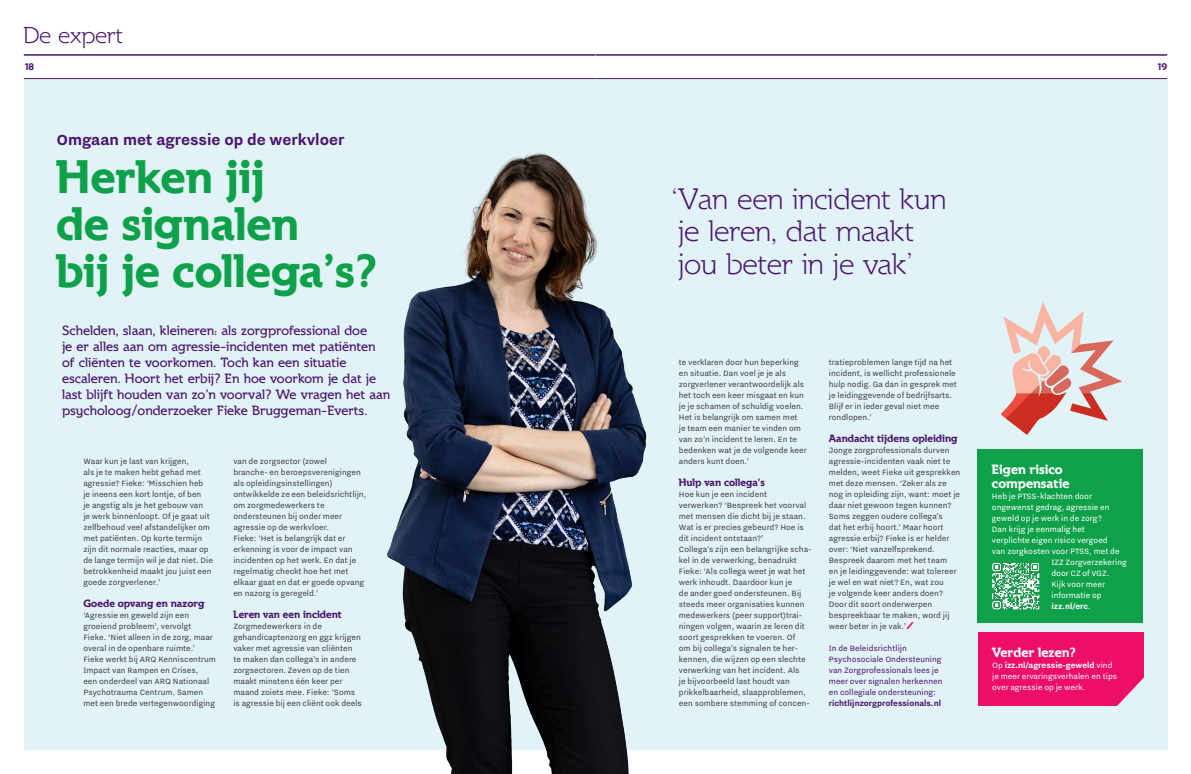
<style>
.page{position:relative;width:1191px;height:774px;background:#fff}
.page>*{position:absolute;margin:0;border:0;box-sizing:border-box;transform-origin:0 0}
._03_1_kop_1{font:700 49px/47px "Spartacus";color:#0fa14a}
._03_3_streamer_light{font:300 30.8px/32.5px "Spartacus";color:#4a166e}
._06_header_tekst{font:300 24px "Spartacus";color:#4a166e}
._03_1_chapeau{font:700 18px "Nitti Grotesk";color:#4a166e}
._03_1_intro{font:500 14px/16px "Spartacus";letter-spacing:-.005em;color:#4a166e}
._05_outsert_kop{font:700 14px/14px "Spartacus";color:#fff}
._03_1_tussenkop_Spartacus{font:700 11px "Spartacus";color:#4a166e}
.t1{font:700 10px "Spartacus";color:#4a166e}
.t2{font:9.5px/11px "Nitti Grotesk";color:#3e3e3f}
._05_outsert_kop-2{font:9.5px/11px "Nitti Grotesk";color:#fff}
.t3{font:9.5px/11px "Nitti Grotesk";color:#4a166e}
._05_outsert_kop-3{font:700 9.5px "Nitti Grotesk";color:#fff}
.s1{font-weight:700}
.s2{font-weight:400}
</style>
<div class="page">
<div style="left:24px;top:79px;width:1143px;height:671px;background:#e2f3f7"></div>
<div style="left:977px;top:449px;width:166px;height:174px;background:#0fa14a"></div>
<img style="left:992px;top:562px;width:48px;height:48px">
<div style="left:978px;top:633px;width:165px;height:73px;background:#ec0e68"></div>
<svg style="left:1117px;top:675px;width:27px;height:31px"></svg>
<img style="left:151px;top:79px;width:724px;height:695px">
<svg style="left:1001px;top:302px;width:121px;height:133px"></svg>
<svg style="left:906px;top:622px;width:7px;height:7px"></svg>
<hr style="left:24px;top:54px;width:571px;height:2px;background:#4a166e">
<hr style="left:595px;top:54px;width:572px;height:2px;background:#4a166e">
<hr style="left:595px;top:78px;width:572px;height:1px;background:#4a166e">
<hr style="left:24px;top:78px;width:571px;height:1px;background:#4a166e">
<p class="_06_header_tekst" style="left:24px;top:21px;width:101px">De expert</p>
<p class="t1" style="left:25px;top:61px;width:11px">18</p>
<p class="t1" style="left:1157px;top:61px;width:11px">19</p>
<p class="_03_1_chapeau" style="left:56px;top:129px;width:290px">Omgaan met agressie op de werkvloer</p>
<p class="_03_1_kop_1" style="left:56px;top:154px;width:322px">Herken jij<br>de signalen<br>bij je collega’s?</p>
<p class="_03_1_intro" style="left:62px;top:323px;width:330px">Schelden, slaan, kleineren: als zorgprofessional doe<br>je er alles aan om agressie-incidenten met patiënten of cliënten te voorkomen. Toch kan een situatie escaleren. Hoort het erbij? En hoe voorkom je dat je last blijft houden van zo’n voorval? We vragen het aan psycholoog/onderzoeker Fieke Bruggeman-Everts.</p>
<p class="t2" style="left:83px;top:455px;width:131px">Waar kun je last van krijgen,<br>als je te maken hebt gehad met agressie? Fieke: ‘Misschien heb<br>je ineens een kort lontje, of ben<br>je angstig als je het gebouw van<br>je werk binnenloopt. Of je gaat uit zelfbehoud veel afstandelijker om met patiënten. Op korte termijn zijn dit normale reacties, maar op de lange termijn wil je dat niet. Die betrokkenheid maakt jou juist een goede zorgverlener.’</p>
<p class="_03_1_tussenkop_Spartacus" style="left:83px;top:597px;width:123px">Goede opvang en nazorg</p>
<p class="t2" style="left:83px;top:609px;width:134px">‘Agressie en geweld zijn een groeiend probleem’, vervolgt<br>Fieke. ‘Niet alleen in de zorg, maar overal in de openbare ruimte.’<br>Fieke werkt bij ARQ Kenniscentrum<br>Impact van Rampen en Crises,<br>een onderdeel van ARQ Nationaal<br>Psychotrauma Centrum. Samen met een brede vertegenwoordiging</p>
<p class="t2" style="left:233px;top:455px;width:134px">van de zorgsector (zowel<br>branche- en beroepsverenigingen als opleidingsinstellingen) ontwikkelde ze een beleidsrichtlijn, om zorgmedewerkers te ondersteunen bij onder meer agressie op de werkvloer.<br>Fieke: ‘Het is belangrijk dat er erkenning is voor de impact van incidenten op het werk. En dat je regelmatig checkt hoe het met elkaar gaat en dat er goede opvang en nazorg is geregeld.’</p>
<p class="_03_1_tussenkop_Spartacus" style="left:233px;top:608px;width:110px">Leren van een incident</p>
<p class="t2" style="left:233px;top:620px;width:130px">Zorgmedewerkers in de gehandicaptenzorg en ggz krijgen vaker met agressie van cliënten te maken dan collega’s in andere zorgsectoren. Zeven op de tien maakt minstens één keer per maand zoiets mee. Fieke: ‘Soms is agressie bij een cliënt ook deels</p>
<p class="_03_3_streamer_light" style="left:672px;top:182px;width:276px">‘Van een incident kun je leren, dat maakt jou beter in je vak’</p>
<p class="t2" style="left:679px;top:356px;width:129px">te verklaren door hun beperking en situatie. Dan voel je je als zorgverlener verantwoordelijk als het toch een keer misgaat en kun je je schamen of schuldig voelen.<br>Het is belangrijk om samen met je team een manier te vinden om van zo’n incident te leren. En te bedenken wat je de volgende keer anders kunt doen.’</p>
<p class="_03_1_tussenkop_Spartacus" style="left:679px;top:476px;width:88px">Hulp van collega’s</p>
<p class="t2" style="left:679px;top:488px;width:129px">Hoe kun je een incident verwerken? ‘Bespreek het voorval met mensen die dicht bij je staan.<br>Wat is er precies gebeurd? Hoe is dit incident ontstaan?’</p>
<p class="t2" style="left:679px;top:543px;width:134px">Collega’s zijn een belangrijke scha&shy;kel in de verwerking, benadrukt Fieke: ‘Als collega weet je wat het werk inhoudt. Daardoor kun je<br>de ander goed ondersteunen. Bij steeds meer organisaties kunnen medewerkers (peer support)trai&shy;ningen volgen, waarin ze leren dit soort gesprekken te voeren. Of<br>om bij collega’s signalen te her&shy;kennen, die wijzen op een slechte verwerking van het incident. Als<br>je bijvoorbeeld last houdt van prikkelbaarheid, slaapproblemen, een sombere stemming of concen-</p>
<p class="t2" style="left:829px;top:356px;width:129px">tratieproblemen lange tijd na het incident, is wellicht professionele hulp nodig. Ga dan in gesprek met je leidinggevende of bedrijfsarts.<br>Blijf er in ieder geval niet mee rondlopen.’</p>
<p class="_03_1_tussenkop_Spartacus" style="left:829px;top:432px;width:130px">Aandacht tijdens opleiding</p>
<p class="t2" style="left:829px;top:444px;width:133px">Jonge zorgprofessionals durven agressie-incidenten vaak niet te melden, weet Fieke uit gesprekken met deze mensen. ‘Zeker als ze nog in opleiding zijn, want: moet je daar niet gewoon tegen kunnen?<br>Soms zeggen oudere collega’s<br>dat het erbij hoort.’ Maar hoort agressie erbij? Fieke is er helder over: ‘Niet vanzelfsprekend.<br>Bespreek daarom met het team<br>en je leidinggevende: wat tolereer je wel en wat niet? En, wat zou<br>je volgende keer anders doen?<br>Door dit soort onderwerpen bespreekbaar te maken, word jij weer beter in je vak.’</p>
<p class="t3" style="left:829px;top:642px;width:115px">In de Beleidsrichtlijn<br>Psychosociale Ondersteuning van Zorgprofessionals lees je meer over signalen herkennen en collegiale ondersteuning: <span class="s1">richtlijnzorgprofessionals.nl</span></p>
<p class="_05_outsert_kop" style="left:992px;top:462px;width:79px">Eigen risico compensatie</p>
<p class="_05_outsert_kop-2" style="left:992px;top:490px;width:102px">Heb je PTSS-klachten door</p>
<p class="_05_outsert_kop-2" style="left:992px;top:501px;width:119px">ongewenst gedrag, agressie en</p>
<p class="_05_outsert_kop-2" style="left:992px;top:512px;width:112px">geweld op je werk in de zorg?</p>
<p class="_05_outsert_kop-2" style="left:992px;top:523px;width:95px">Dan krijg je eenmalig het</p>
<p class="_05_outsert_kop-2" style="left:992px;top:534px;width:117px">verplichte eigen risico vergoed</p>
<p class="_05_outsert_kop-2" style="left:992px;top:545px;width:129px">van zorgkosten voor PTSS, met de</p>
<p class="_05_outsert_kop-2" style="left:1051px;top:556px;width:77px">IZZ Zorgverzekering</p>
<p class="_05_outsert_kop-2" style="left:1051px;top:567px;width:59px">door CZ of VGZ.</p>
<p class="_05_outsert_kop-2" style="left:1051px;top:578px;width:55px">Kijk voor meer</p>
<p class="_05_outsert_kop-2" style="left:1051px;top:589px;width:52px">informatie op</p>
<p class="_05_outsert_kop-3" style="left:1051px;top:601px;width:41px">izz.nl/erc<span class="s2">.</span></p>
<p class="_05_outsert_kop" style="left:992px;top:646px;width:85px">Verder lezen?</p>
<p class="_05_outsert_kop-2" style="left:992px;top:660px;width:127px">Op <span class="s1">izz.nl/agressie-geweld</span> vind je meer ervaringsverhalen en tips over agressie op je werk.</p>
</div>
